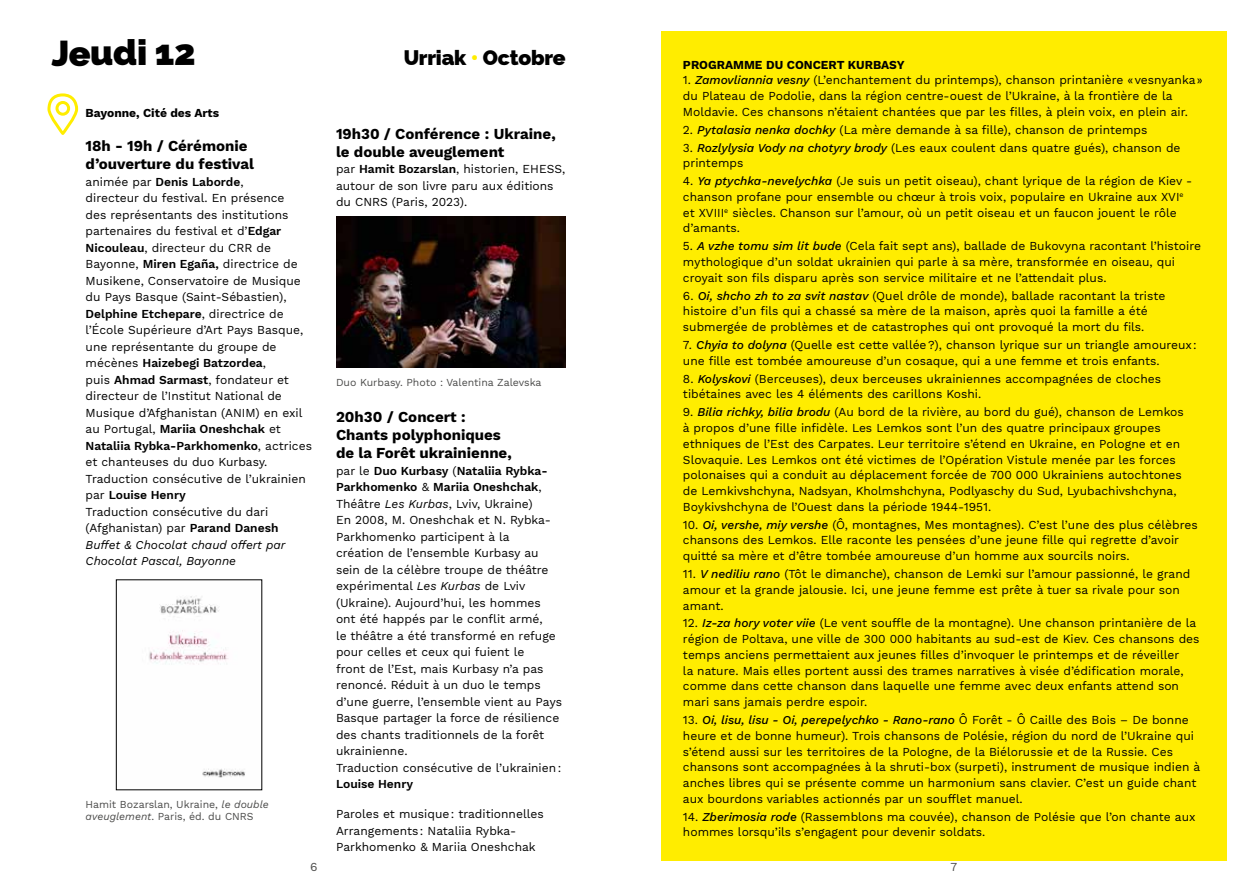
<style>
.page{position:relative;width:1259px;height:893px;background:#fff}
.page>*{position:absolute;margin:0;border:0;box-sizing:border-box;transform-origin:0 0}
.t1{font:800 36px "Raleway";letter-spacing:-.015em;color:#000}
.t2{font:800 21px "Raleway";letter-spacing:-.015em;color:#000}
.t3{font:700 15px/18px "Work Sans";color:#000}
.t4{font:12px/16.5px "Work Sans";color:#000}
.t5{font:700 12px "Work Sans";color:#000}
.t6{font:600 12px "Work Sans";color:#000}
.t7{font:12px "Work Sans";color:#4a4a49}
.t8{font:10.5px/12px "Work Sans";color:#4a4a49}
.s1{color:#ffed00}
.s2{font-weight:600}
.s3{font-style:italic}
.s4{font-weight:500;font-style:italic}
</style>
<div class="page">
<div style="left:661px;top:32px;width:566px;height:829px;background:#ffed00"></div>
<img style="left:149px;top:596px;width:96px;height:182px">
<div style="left:116px;top:580px;width:146px;height:210px;border:1px solid #000"></div>
<img style="left:336px;top:216px;width:229px;height:151px">
<svg style="left:47px;top:93px;width:32px;height:42px"></svg>
<h1 class="t1" style="left:51px;top:32px;width:146px">Jeudi 12</h1>
<h2 class="t2" style="left:404px;top:45px;width:164px">Urriak <span class="s1">•</span> Octobre</h2>
<p class="t5" style="left:86px;top:106px;width:135px">Bayonne, Cité des Arts</p>
<p class="t3" style="left:86px;top:138px;width:170px">18h - 19h / Cérémonie d’ouverture du festival</p>
<p class="t4" style="left:86px;top:174px;width:228px">animée par <span class="s2">Denis Laborde</span>,<br>directeur du festival. En présence<br>des représentants des institutions partenaires du festival et d’<span class="s2">Edgar Nicouleau</span>, directeur du CRR de Bayonne, <span class="s2">Miren Egaña,</span> directrice de Musikene, Conservatoire de Musique du Pays Basque (Saint-Sébastien), <span class="s2">Delphine Etchepare</span>, directrice de l’École Supérieure d’Art Pays Basque, une représentante du groupe de mécènes <span class="s2">Haizebegi Batzordea</span>,<br>puis <span class="s2">Ahmad Sarmast</span>, fondateur et directeur de l’Institut National de Musique d’Afghanistan (ANIM) en exil au Portugal, <span class="s2">Mariia Oneshchak</span> et <span class="s2">Nataliia Rybka-Parkhomenko</span>, actrices et chanteuses du duo Kurbasy.<br>Traduction consécutive de l’ukrainien par <span class="s2">Louise Henry<br></span>Traduction consécutive du dari (Afghanistan) par <span class="s2">Parand Danesh </span><span class="s3">Buffet &amp; Chocolat chaud offert par Chocolat Pascal, Bayonne</span></p>
<p class="t8" style="left:86px;top:799px;width:185px">Hamit Bozarslan, Ukraine, <span class="s3">le double aveuglement</span>. Paris, éd. du CNRS</p>
<p class="t3" style="left:336px;top:125px;width:221px">19h30 / Conférence : Ukraine, le double aveuglement</p>
<p class="t4" style="left:336px;top:161px;width:231px">par <span class="s2">Hamit Bozarslan</span>, historien, EHESS, autour de son livre paru aux éditions du CNRS (Paris, 2023).</p>
<p class="t8" style="left:336px;top:377px;width:207px">Duo Kurbasy. Photo : Valentina Zalevska</p>
<p class="t3" style="left:336px;top:409px;width:177px">20h30 / Concert :<br>Chants polyphoniques de la Forêt ukrainienne,</p>
<p class="t4" style="left:336px;top:463px;width:227px">par le <span class="s2">Duo Kurbasy</span> (<span class="s2">Nataliia Rybka-Parkhomenko</span> &amp; <span class="s2">Mariia Oneshchak</span>, Théâtre <span class="s3">Les Kurbas</span>, Lviv, Ukraine)<br>En 2008, M. Oneshchak et N. Rybka-Parkhomenko participent à la<br>création de l’ensemble Kurbasy au sein de la célèbre troupe de théâtre expérimental <span class="s3">Les Kurbas</span> de Lviv (Ukraine). Aujourd’hui, les hommes ont été happés par le conflit armé,<br>le théâtre a été transformé en refuge pour celles et ceux qui fuient le<br>front de l’Est, mais Kurbasy n’a pas renoncé. Réduit à un duo le temps d’une guerre, l’ensemble vient au Pays Basque partager la force de résilience des chants traditionnels de la forêt ukrainienne.<br>Traduction consécutive de l’ukrainien:</p>
<p class="t6" style="left:336px;top:777px;width:79px">Louise Henry</p>
<p class="t4" style="left:336px;top:806px;width:209px">Paroles et musique: traditionnelles<br>Arrangements: Nataliia Rybka-<br>Parkhomenko &amp; Mariia Oneshchak</p>
<p class="t5" style="left:683px;top:58px;width:223px">PROGRAMME DU CONCERT KURBASY</p>
<p class="t4" style="left:683px;top:73px;width:521px;line-height:15.8px">1. <span class="s4">Zamovliannia vesny</span> (L’enchantement du printemps), chanson printanière «vesnyanka» du Plateau de Podolie, dans la région centre-ouest de l’Ukraine, à la frontière de la<br>Moldavie. Ces chansons n’étaient chantées que par les filles, à plein voix, en plein air.</p>
<p class="t4" style="left:683px;top:122px;width:466px">2. <span class="s4">Pytalasia nenka dochky</span> (La mère demande à sa fille), chanson de printemps</p>
<p class="t4" style="left:683px;top:140px;width:499px;line-height:15.8px">3. <span class="s4">Rozlylysia Vody na chotyry brody</span> (Les eaux coulent dans quatre gués), chanson de printemps</p>
<p class="t4" style="left:683px;top:174px;width:511px;line-height:15.8px">4. <span class="s4">Ya ptychka-nevelychka</span> (Je suis un petit oiseau), chant lyrique de la région de Kiev - chanson profane pour ensemble ou chœur à trois voix, populaire en Ukraine aux XVI<sup>e </sup>et XVIII<sup>e</sup> siècles. Chanson sur l’amour, où un petit oiseau et un faucon jouent le rôle d’amants.</p>
<p class="t4" style="left:683px;top:239px;width:519px;line-height:15.8px">5. <span class="s4">A vzhe tomu sim lit bude</span> (Cela fait sept ans), ballade de Bukovyna racontant l’histoire mythologique d’un soldat ukrainien qui parle à sa mère, transformée en oiseau, qui croyait son fils disparu après son service militaire et ne l’attendait plus.</p>
<p class="t4" style="left:683px;top:288px;width:484px;line-height:15.8px">6. <span class="s4">Oi, shcho zh to za svit nastav</span> (Quel drôle de monde), ballade racontant la triste histoire d’un fils qui a chassé sa mère de la maison, après quoi la famille a été submergée de problèmes et de catastrophes qui ont provoqué la mort du fils.</p>
<p class="t4" style="left:683px;top:338px;width:515px;line-height:15.8px">7. <span class="s4">Chyia to dolyna</span> (Quelle est cette vallée?), chanson lyrique sur un triangle amoureux: une fille est tombée amoureuse d’un cosaque, qui a une femme et trois enfants.</p>
<p class="t4" style="left:683px;top:371px;width:479px;line-height:15.8px">8. <span class="s4">Kolyskovi</span> (Berceuses), deux berceuses ukrainiennes accompagnées de cloches tibétaines avec les 4 éléments des carillons Koshi.</p>
<p class="t4" style="left:683px;top:405px;width:502px;line-height:15.8px">9. <span class="s4">Bilia richky, bilia brodu</span> (Au bord de la rivière, au bord du gué), chanson de Lemkos à propos d’une fille infidèle. Les Lemkos sont l’un des quatre principaux groupes ethniques de l’Est des Carpates. Leur territoire s’étend en Ukraine, en Pologne et en Slovaquie. Les Lemkos ont été victimes de l’Opération Vistule menée par les forces polonaises qui a conduit au déplacement forcée de 700 000 Ukrainiens autochtones de Lemkivshchyna, Nadsyan, Kholmshchyna, Podlyaschy du Sud, Lyubachivshchyna, Boykivshchyna de l’Ouest dans la période 1944-1951.</p>
<p class="t4" style="left:683px;top:517px;width:516px;line-height:15.8px">10. <span class="s4">Oi, vershe, miy vershe</span> (Ô, montagnes, Mes montagnes). C’est l’une des plus célèbres chansons des Lemkos. Elle raconte les pensées d’une jeune fille qui regrette d’avoir quitté sa mère et d’être tombée amoureuse d’un homme aux sourcils noirs.</p>
<p class="t4" style="left:683px;top:567px;width:509px;line-height:15.8px">11. <span class="s4">V nediliu rano</span> (Tôt le dimanche), chanson de Lemki sur l’amour passionné, le grand amour et la grande jalousie. Ici, une jeune femme est prête à tuer sa rivale pour son amant.</p>
<p class="t4" style="left:683px;top:616px;width:518px;line-height:15.8px">12. <span class="s4">Iz-za hory voter viie</span> (Le vent souffle de la montagne). Une chanson printanière de la région de Poltava, une ville de 300 000 habitants au sud-est de Kiev. Ces chansons des temps anciens permettaient aux jeunes filles d’invoquer le printemps et de réveiller<br>la nature. Mais elles portent aussi des trames narratives à visée d’édification morale, comme dans cette chanson dans laquelle une femme avec deux enfants attend son mari sans jamais perdre espoir.</p>
<p class="t4" style="left:683px;top:713px;width:519px;line-height:15.8px">13. <span class="s4">Oi, lisu, lisu - Oi, perepelychko - Rano-rano</span> Ô Forêt - Ô Caille des Bois – De bonne heure et de bonne humeur). Trois chansons de Polésie, région du nord de l’Ukraine qui s’étend aussi sur les territoires de la Pologne, de la Biélorussie et de la Russie. Ces chansons sont accompagnées à la shruti-box (surpeti), instrument de musique indien à anches libres qui se présente comme un harmonium sans clavier. C’est un guide chant aux bourdons variables actionnés par un soufflet manuel.</p>
<p class="t4" style="left:683px;top:809px;width:514px;line-height:15.8px">14. <span class="s4">Zberimosia rode</span> (Rassemblons ma couvée), chanson de Polésie que l’on chante aux hommes lorsqu’ils s’engagent pour devenir soldats.</p>
<p class="t7" style="left:310px;top:860px;width:9px">6</p>
<p class="t7" style="left:950px;top:860px;width:8px">7</p>
</div>
